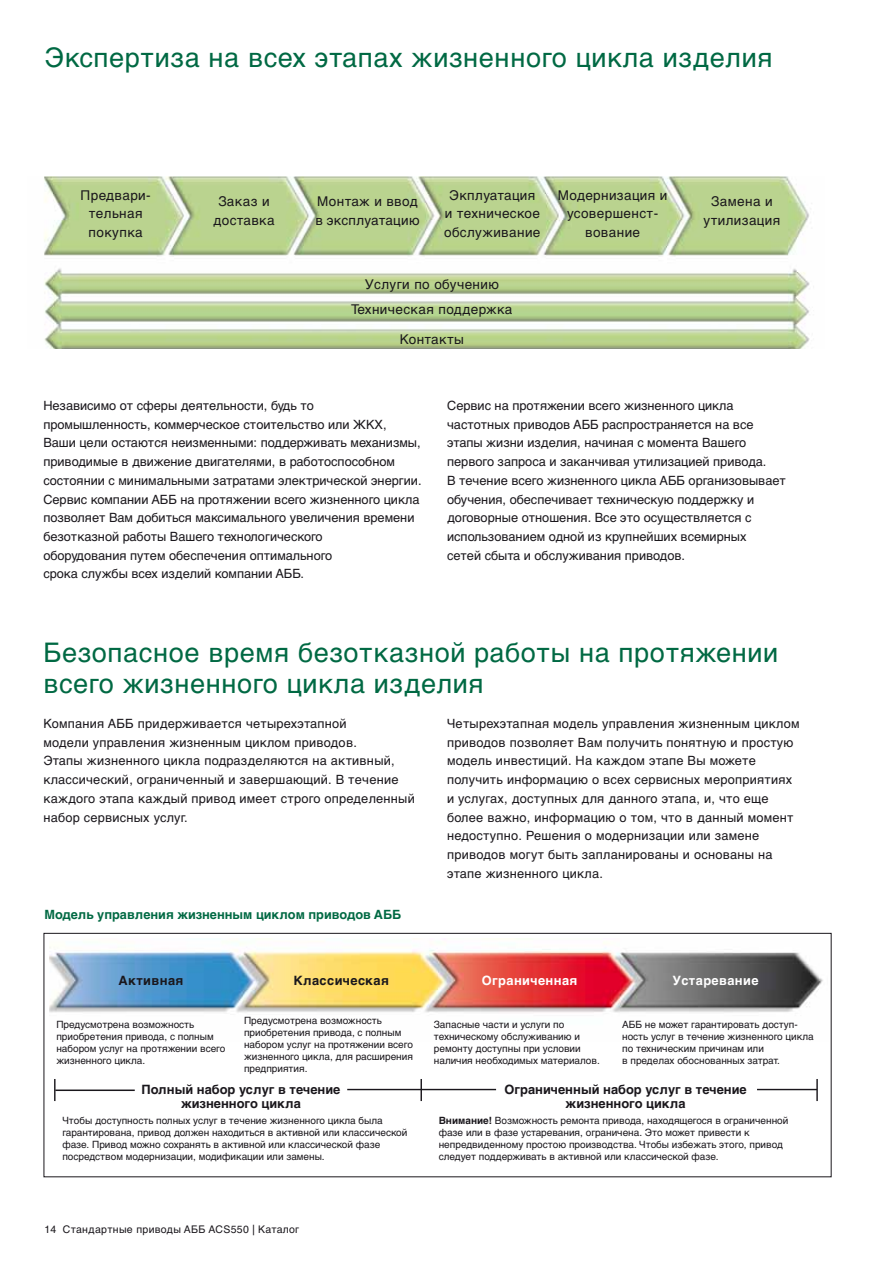
<style>
.page{position:relative;width:893px;height:1263px;background:#fff}
.page>*{position:absolute;margin:0;border:0;box-sizing:border-box;transform-origin:0 0}
.t1{font:27px/31.5px "Helvetica Cyr Upright";letter-spacing:.025em;color:#006943}
.t2{font:13.5px/18.6px "Helvetica Cyr Upright";letter-spacing:.03em;color:#1a171c;text-align:center}
.t3{font:700 12.9px/14.2px "Helvetica Cyr";color:#1a171c;text-align:center}
.t4{font:700 12.9px "Helvetica Cyr";letter-spacing:.03em;color:#fff}
.t5{font:700 12.9px "Helvetica Cyr";letter-spacing:.03em;color:#1a171c}
.t6{font:12.75px/18.8px "Helvetica Cyr Upright";color:#1a171c}
.t7{font:12.75px/18.8px "Helvetica Cyr Upright";letter-spacing:.02em;color:#1a171c}
.t8{font:700 12.75px "Helvetica Cyr";color:#006943}
.t9{font:10.5px "Helvetica Cyr Upright";letter-spacing:.03em;color:#1a171c}
.t10{font:10.05px/12px "Helvetica Cyr Upright";color:#1a171c}
.s1{font-family:"Helvetica Cyr";font-weight:700}
</style>
<div class="page">
<img style="left:44px;top:176px;width:766px;height:173px">
<img style="left:49px;top:942px;width:774px;height:71px">
<div style="left:44px;top:933px;width:787px;height:244px;border:1px solid #1a171c"></div>
<hr style="left:420px;top:1079px;width:2px;height:22px;background:#1a171c">
<hr style="left:347px;top:1089px;width:149px;height:1px;background:#1a171c">
<hr style="left:757px;top:1089px;width:60px;height:1px;background:#1a171c">
<hr style="left:816px;top:1079px;width:2px;height:22px;background:#1a171c">
<hr style="left:54px;top:1079px;width:2px;height:22px;background:#1a171c">
<hr style="left:55px;top:1090px;width:80px;height:1px;background:#1a171c">
<h1 class="t1" style="left:45px;top:45px;width:729px">Экспертиза на всех этапах жизненного цикла изделия</h1>
<h2 class="t2" style="left:81px;top:187px;width:72px">Предвари&shy;тельная покупка</h2>
<h2 class="t2" style="left:213px;top:194px;width:63px">Заказ и доставка</h2>
<h2 class="t2" style="left:315px;top:194px;width:106px;text-align:left">Монтаж и ввод в эксплуатацию</h2>
<h2 class="t2" style="left:444px;top:187px;width:98px">Экплуатация и техническое обслуживание</h2>
<h2 class="t2" style="left:558px;top:187px;width:111px">Модернизация и усовершенст&shy;вование</h2>
<h2 class="t2" style="left:703px;top:194px;width:78px">Замена и утилизация</h2>
<h2 class="t2" style="left:351px;top:273px;width:163px;line-height:25.5px">Услуги по обучению<br>Техническая поддержка</h2>
<h2 class="t2" style="left:400px;top:331px;width:66px">Контакты</h2>
<p class="t6" style="left:43px;top:398px;width:380px">Независимо от сферы деятельности, будь то промышленность, коммерческое стоительство или ЖКХ, Ваши цели остаются неизменными: поддерживать механизмы, приводимые в движение двигателями, в работоспособном состоянии с минимальными затратами электрической энергии.<br>Сервис компании АББ на протяжении всего жизненного цикла позволяет Вам добиться максимального увеличения времени безотказной работы Вашего технологического<br>оборудования путем обеспечения оптимального<br>срока службы всех изделий компании АББ.</p>
<p class="t6" style="left:447px;top:398px;width:340px">Сервис на протяжении всего жизненного цикла частотных приводов АББ распространяется на все этапы жизни изделия, начиная с момента Вашего первого запроса и заканчивая утилизацией привода.<br>В течение всего жизненного цикла АББ организовывает обучения, обеспечивает техническую поддержку и договорные отношения. Все это осуществляется с использованием одной из крупнейших всемирных<br>сетей сбыта и обслуживания приводов.</p>
<h1 class="t1" style="left:43px;top:640px;width:736px">Безопасное время безотказной работы на протяжении всего жизненного цикла изделия</h1>
<p class="t7" style="left:43px;top:716px;width:373px">Компания АББ придерживается четырехэтапной<br>модели управления жизненным циклом приводов.<br>Этапы жизненного цикла подразделяются на активный, классический, ограниченный и завершающий. В течение каждого этапа каждый привод имеет строго определенный набор сервисных услуг.</p>
<p class="t8" style="left:44px;top:910px;width:359px">Модель управления жизненным циклом приводов АББ</p>
<p class="t7" style="left:447px;top:716px;width:354px">Четырехэтапная модель управления жизненным циклом приводов позволяет Вам получить понятную и простую модель инвестиций. На каждом этапе Вы можете получить информацию о всех сервисных мероприятиях и услугах, доступных для данного этапа, и, что еще более важно, информацию о том, что в данный момент недоступно. Решения о модернизации или замене приводов могут быть запланированы и основаны на этапе жизненного цикла.</p>
<p class="t5" style="left:119px;top:976px;width:66px">Активная</p>
<p class="t5" style="left:293px;top:976px;width:97px">Классическая</p>
<p class="t4" style="left:482px;top:976px;width:97px">Ограниченная</p>
<p class="t4" style="left:672px;top:976px;width:88px">Устаревание</p>
<p class="t10" style="left:56px;top:1020px;width:170px">Предусмотрена возможность приобретения привода, с полным набором услуг на протяжении всего жизненного цикла.</p>
<p class="t10" style="left:244px;top:1016px;width:170px">Предусмотрена возможность приобретения привода, с полным набором услуг на протяжении всего жизненного цикла, для расширения предприятия.</p>
<p class="t10" style="left:434px;top:1020px;width:167px">Запасные части и услуги по техническому обслуживанию и ремонту доступны при условии наличия необходимых материалов.</p>
<p class="t10" style="left:622px;top:1020px;width:193px">АББ не может гарантировать доступ&shy;ность услуг в течение жизненного цикла по техническим причинам или<br>в пределах обоснованных затрат.</p>
<p class="t3" style="left:141px;top:1084px;width:200px">Полный набор услуг в течение жизненного цикла</p>
<p class="t3" style="left:504px;top:1084px;width:244px">Ограниченный набор услуг в течение жизненного цикла</p>
<p class="t10" style="left:62px;top:1116px;width:346px">Чтобы доступность полных услуг в течение жизненного цикла была гарантирована, привод должен находиться в активной или классической фазе. Привод можно сохранять в активной или классической фазе посредством модернизации, модификации или замены.</p>
<p class="t10" style="left:439px;top:1116px;width:351px"><span class="s1">Внимание!</span> Возможность ремонта привода, находящегося в ограниченной фазе или в фазе устаревания, ограничена. Это может привести к непредвиденному простою производства. Чтобы избежать этого, привод следует поддерживать в активной или классической фазе.</p>
<p class="t9" style="left:45px;top:1226px;width:256px">14 Стандартные приводы AББ ACS550 | Kаталог</p>
</div>
